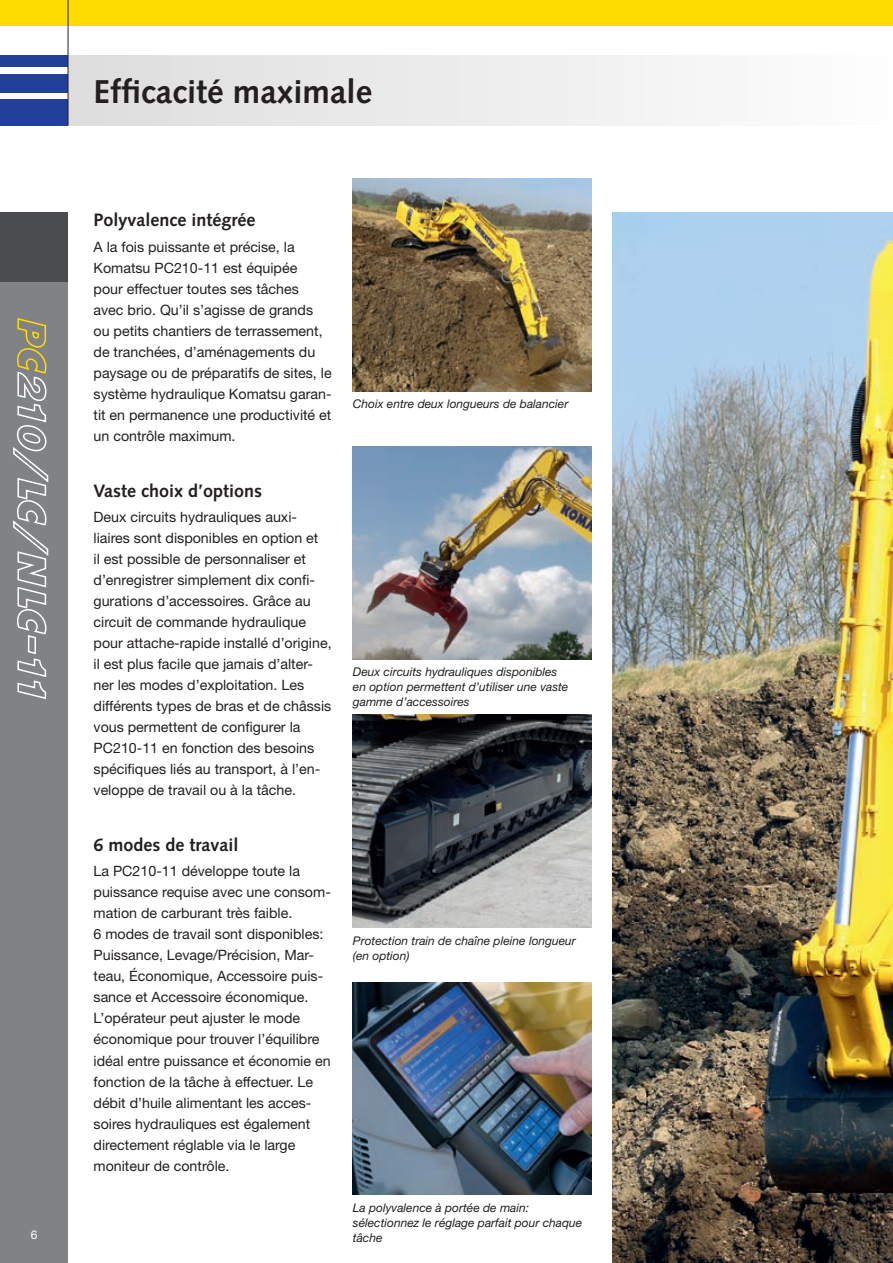
<style>
.page{position:relative;width:893px;height:1263px;background:#fff}
.page>*{position:absolute;margin:0;border:0;box-sizing:border-box;transform-origin:0 0}
.t1{font:700 33px "Syntax LTCE";color:#231f20}
.t2{font:700 18px "Syntax LTCE";color:#231f20}
.t3{font:14.25px/21px "Helvetica Neue LT Pro";color:#231f20}
.t4{font:italic 12px/15px "Helvetica Neue LT Pro";color:#231f20}
.t5{font:12px "Helvetica Neue LT Pro";color:#fff}
</style>
<div class="page">
<div style="left:0;top:213px;width:68px;height:1050px;background:#808285"></div>
<div style="left:0;top:99px;width:68px;height:26px;background:#223f99"></div>
<div style="left:0;top:74px;width:68px;height:18px;background:#223f99"></div>
<div style="left:0;top:55px;width:68px;height:12px;background:#223f99"></div>
<div style="left:0;top:0;width:893px;height:26px;background:#ffdc01"></div>
<div style="left:0;top:213px;width:68px;height:69px;background:#4b4c4d"></div>
<div style="left:68px;top:55px;width:825px;height:70px;background:linear-gradient(to right,#ddddde,#fdfdfe)"></div>
<hr style="left:68px;top:0;width:1px;height:125px;background:#231f20">
<img style="left:612px;top:213px;width:281px;height:1050px">
<img style="left:353px;top:982px;width:238px;height:213px">
<img style="left:353px;top:446px;width:238px;height:213px">
<img style="left:353px;top:179px;width:238px;height:212px">
<img style="left:353px;top:714px;width:238px;height:213px">
<svg style="left:13px;top:318px;width:36px;height:381px"></svg>
<p class="t5" style="left:31px;top:1227px;width:8px">6</p>
<h1 class="t1" style="left:94px;top:73px;width:280px">Efficacité maximale</h1>
<p class="t2" style="left:94px;top:210px;width:164px">Polyvalence intégrée</p>
<p class="t3" style="left:94px;top:236px;width:240px">A la fois puissante et précise, la Komatsu PC210-11 est équipée<br>pour effectuer toutes ses tâches avec brio. Qu’il s’agisse de grands ou petits chantiers de terrassement, de tranchées, d’aménagements du paysage ou de préparatifs de sites, le système hydraulique Komatsu garan&shy;tit en permanence une productivité et un contrôle maximum.</p>
<p class="t2" style="left:94px;top:480px;width:170px">Vaste choix d’options</p>
<p class="t3" style="left:94px;top:506px;width:240px">Deux circuits hydrauliques auxi&shy;liaires sont disponibles en option et<br>il est possible de personnaliser et d’enregistrer simplement dix confi&shy;gurations d’accessoires. Grâce au circuit de commande hydraulique pour attache-rapide installé d’origine, il est plus facile que jamais d’alter&shy;ner les modes d’exploitation. Les différents types de bras et de châssis vous permettent de configurer la PC210-11 en fonction des besoins spécifiques liés au transport, à l’en&shy;veloppe de travail ou à la tâche.</p>
<p class="t2" style="left:94px;top:835px;width:147px">6 modes de travail</p>
<p class="t3" style="left:94px;top:860px;width:239px">La PC210-11 développe toute la puissance requise avec une consom&shy;mation de carburant très faible.<br>6 modes de travail sont disponibles:<br>Puissance, Levage/Précision, Mar&shy;teau, Économique, Accessoire puis&shy;sance et Accessoire économique.<br>L’opérateur peut ajuster le mode économique pour trouver l’équilibre idéal entre puissance et économie en fonction de la tâche à effectuer. Le débit d’huile alimentant les acces&shy;soires hydrauliques est également directement réglable via le large moniteur de contrôle.</p>
<p class="t4" style="left:353px;top:396px;width:217px">Choix entre deux longueurs de balancier</p>
<p class="t4" style="left:353px;top:664px;width:217px">Deux circuits hydrauliques disponibles en option permettent d’utiliser une vaste gamme d’accessoires</p>
<p class="t4" style="left:353px;top:933px;width:224px">Protection train de chaîne pleine longueur (en option)</p>
<p class="t4" style="left:353px;top:1200px;width:231px">La polyvalence à portée de main: sélectionnez le réglage parfait pour chaque tâche</p>
</div>
